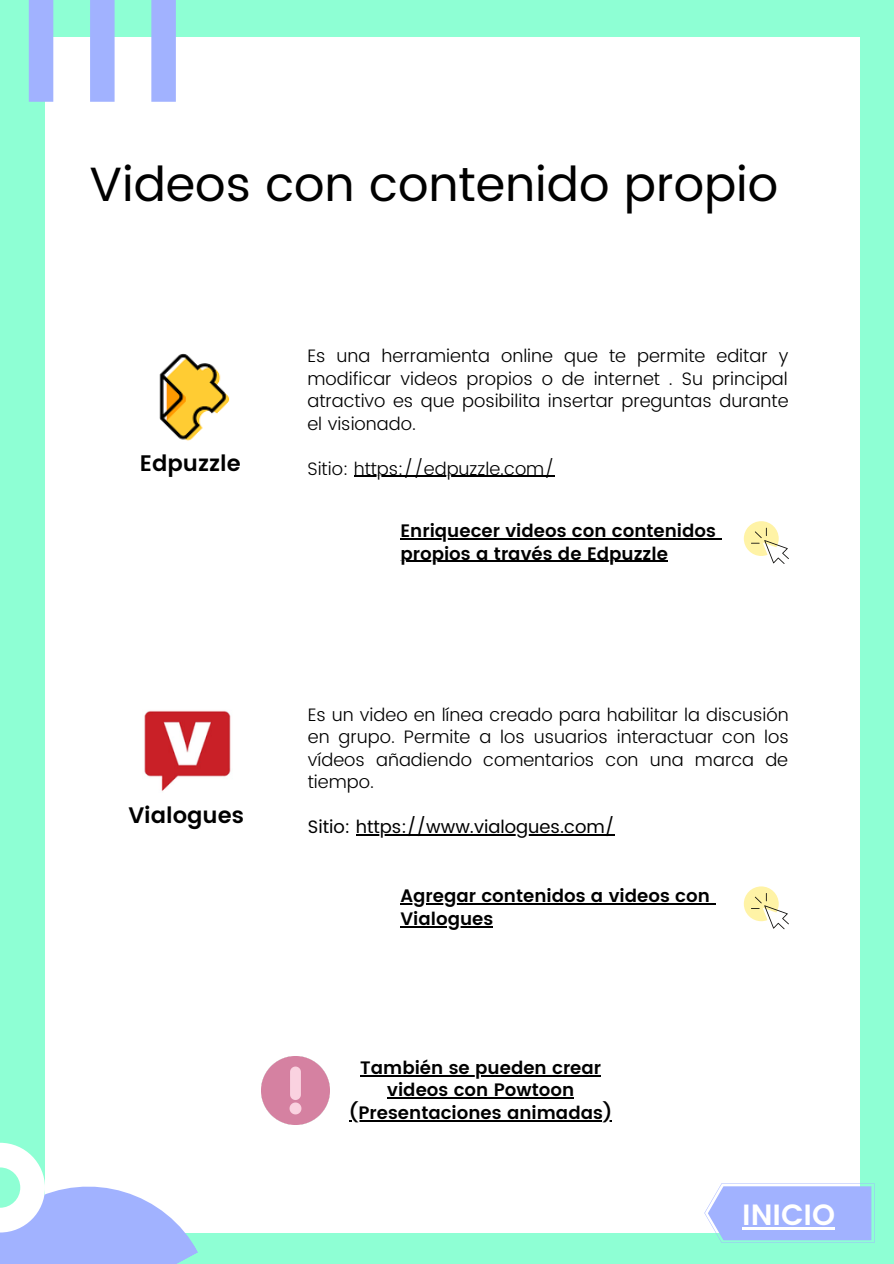
<style>
.page{position:relative;width:894px;height:1264px;background:#fff}
.page>*{position:absolute;margin:0;border:0;box-sizing:border-box;transform-origin:0 0}
.t1{font:48px "Poppins";color:#000}
.t2{font:600 29.25px "Poppins";color:#fff}
.t3{font:600 22.5px "Poppins";color:#000}
.t4{font:300 18px/22.5px "Poppins";color:#000;text-align:justify}
.t5{font:600 18px/22.5px "Poppins";color:#000;text-align:center}
.t6{font:18px "Poppins";color:#000}
</style>
<div class="page">
<div style="left:0;top:0;width:893px;height:1263px;background:#8effd4"></div>
<div style="left:45px;top:37px;width:814px;height:1195px;background:#fff"></div>
<svg style="left:29px;top:0;width:147px;height:102px"></svg>
<svg style="left:0;top:1142px;width:198px;height:121px"></svg>
<img style="left:159px;top:353px;width:71px;height:87px">
<img style="left:144px;top:710px;width:87px;height:82px">
<hr style="left:353px;top:476px;width:201px;height:1px;background:#000">
<hr style="left:355px;top:834px;width:259px;height:1px;background:#000">
<hr style="left:400px;top:538px;width:315px;height:1px;background:#000">
<hr style="left:400px;top:561px;width:267px;height:1px;background:#000">
<svg style="left:743px;top:521px;width:45px;height:43px"></svg>
<hr style="left:400px;top:903px;width:309px;height:1px;background:#000">
<hr style="left:400px;top:926px;width:93px;height:1px;background:#000">
<svg style="left:743px;top:886px;width:45px;height:43px"></svg>
<img style="left:261px;top:1056px;width:68px;height:68px">
<hr style="left:360px;top:1074px;width:241px;height:2px;background:#000">
<hr style="left:387px;top:1097px;width:187px;height:1px;background:#000">
<hr style="left:349px;top:1120px;width:263px;height:1px;background:#000">
<svg style="left:704px;top:1183px;width:170px;height:59px;background:#a9befc"></svg>
<hr style="left:742px;top:1227px;width:92px;height:2px;background:#fff">
<p class="t1" style="left:89px;top:156px;width:690px">Videos con contenido propio</p>
<p class="t4" style="left:307px;top:344px;width:482px">Es una herramienta online que te permite editar y modificar videos propios o de internet . Su principal atractivo es que posibilita insertar preguntas durante el visionado.</p>
<p class="t3" style="left:140px;top:450px;width:102px">Edpuzzle</p>
<p class="t4" style="left:307px;top:457px;width:248px">Sitio: https://edpuzzle.com/</p>
<p class="t3" style="left:128px;top:802px;width:117px">Vialogues</p>
<p class="t5" style="left:400px;top:519px;width:317px">Enriquecer videos con contenidos</p>
<p class="t5" style="left:400px;top:542px;width:269px">propios a través de Edpuzzle</p>
<p class="t4" style="left:308px;top:703px;width:482px">Es un video en línea creado para habilitar la discusión en grupo. Permite a los usuarios interactuar con los vídeos añadiendo comentarios con una marca de tiempo.</p>
<p class="t6" style="left:308px;top:816px;width:308px">Sitio: https://www.vialogues.com/</p>
<p class="t5" style="left:400px;top:885px;width:311px">Agregar contenidos a videos con</p>
<p class="t5" style="left:400px;top:907px;width:94px">Vialogues</p>
<p class="t5" style="left:349px;top:1056px;width:264px">También se pueden crear videos con Powtoon (Presentaciones animadas)</p>
<p class="t2" style="left:742px;top:1197px;width:94px">INICIO</p>
</div>
